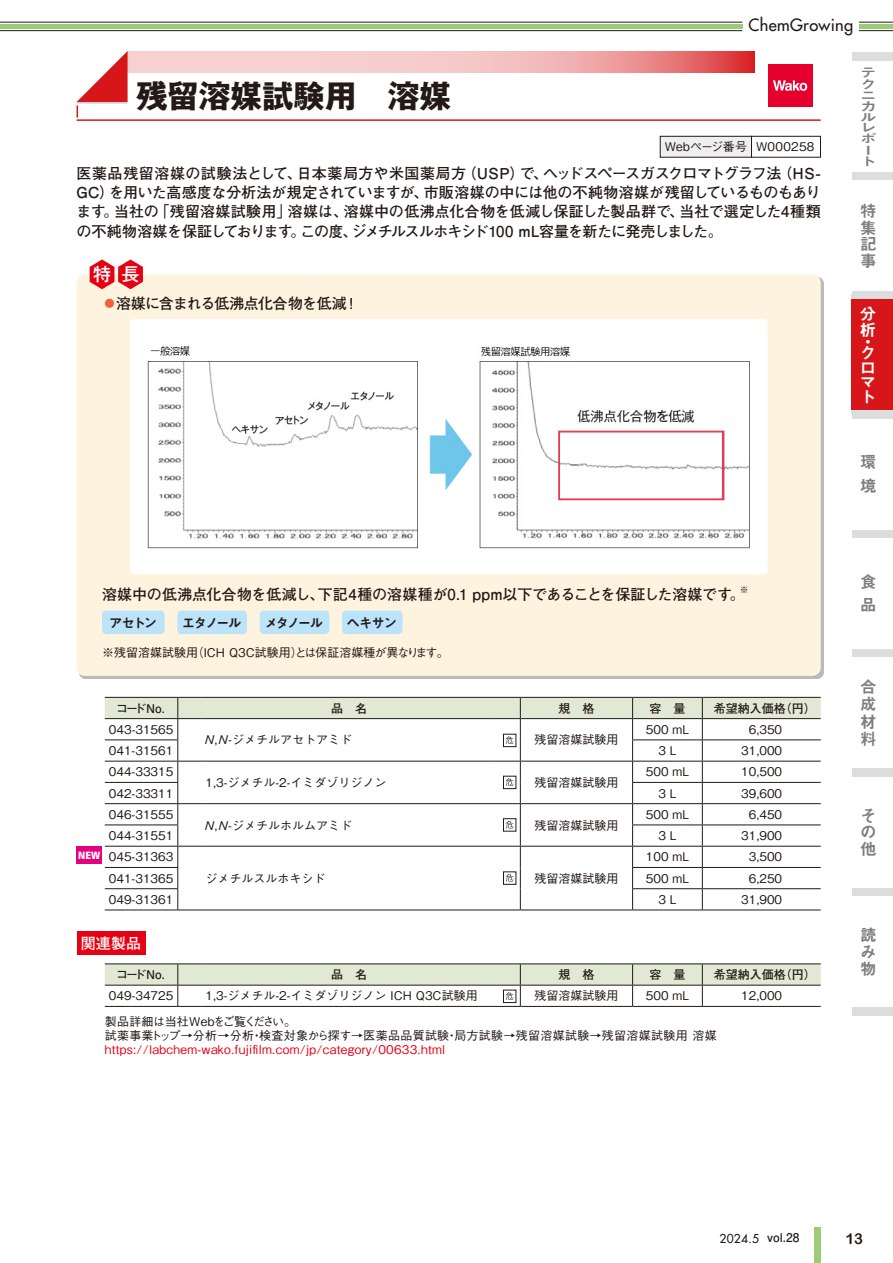
<style>
.page{position:relative;width:893px;height:1263px;background:#fff}
.page>*{position:absolute;margin:0;border:0;box-sizing:border-box;transform-origin:0 0}
.t1{font:700 31.5px "Gothic MB101 Pro";color:#231916}
.t2{font:500 18px "Gothic MB101 Pro";color:#fff}
.t3{font:16.5px/16.8px "Midashi Go Pro MB31";color:#7e7e7e;text-align:justify}
.t4{font:500 16.5px "Futura Std";letter-spacing:.02em;color:#231916}
.t5{font:16.5px/14.4px "Midashi Go Pro MB31";color:#fff}
.t6{font:700 15px/19.2px "Futo Go B101 Pro";letter-spacing:-.025em;color:#231916;text-align:justify}
.t7{font:700 15px "Futo Go B101 Pro";letter-spacing:-.045em;color:#231916}
.t8{font:700 15px "Futo Go B101 Pro";color:#fff}
.t9{font:15px "Arial Rounded MT Bold";color:#231916}
.t10{font:13.5px "Midashi Go Pr 6 N MB31";letter-spacing:-.135em;color:#231916}
.t11{font:12.3px/10.9px "Midashi Go Pro MB31";color:#7e7e7e;scale:1.33 1}
.t12{font:500 12px "Gothic BBB Pro";color:#231916}
.t13{font:500 12px/13.8px "Gothic BBB Pro";letter-spacing:.025em;color:#231916}
.t14{font:500 12px "Gothic BBB Pro";letter-spacing:.025em;color:#e60013}
.t15{font:700 12px "Futo Go B101 Pro";color:#231916}
.t16{font:500 12px "Futura Std";color:#231916}
.t17{font:700 8.7px "Futo Go B101 Pro";color:#231916}
.s1{color:#eb623c}
.s2{font-style:italic}
.s3{font-family:"Futo Go B101 Pro";font-weight:700}
</style>
<div class="page">
<div style="left:859px;top:24px;width:34px;height:5px;background:#9bcc78"></div>
<hr style="left:859px;top:22px;width:34px;height:1px;background:#231916">
<hr style="left:859px;top:30px;width:34px;height:1px;background:#231916">
<div style="left:0;top:24px;width:742px;height:5px;background:#9bcc78"></div>
<hr style="left:0;top:22px;width:742px;height:1px;background:#231916">
<hr style="left:0;top:30px;width:742px;height:1px;background:#231916">
<div style="left:814px;top:1227px;width:7px;height:36px;background:#9bcc78"></div>
<div style="left:852px;top:52px;width:41px;height:963px;background:#dcdddd"></div>
<div style="left:852px;top:538px;width:41px;height:111px;background:#fff"></div>
<div style="left:852px;top:419px;width:41px;height:110px;background:#fff"></div>
<div style="left:852px;top:180px;width:41px;height:111px;background:#fff"></div>
<div style="left:852px;top:61px;width:41px;height:111px;background:#fff"></div>
<div style="left:852px;top:657px;width:41px;height:111px;background:#fff"></div>
<div style="left:852px;top:777px;width:41px;height:111px;background:#fff"></div>
<div style="left:852px;top:896px;width:41px;height:111px;background:#fff"></div>
<div style="left:77px;top:274px;width:744px;height:402px;background:#fef3df;border-radius:9px"></div>
<div style="left:130px;top:319px;width:637px;height:255px;background:#fff;border-radius:4px"></div>
<img style="left:147px;top:346px;width:603px;height:203px">
<div style="left:768px;top:65px;width:44px;height:42px;background:#e6002d"></div>
<svg style="left:773px;top:80px;width:34px;height:11px"></svg>
<hr style="left:77px;top:119px;width:744px;height:2px;background:#d71619">
<svg style="left:128px;top:51px;width:627px;height:21px;background:#f1b2b3"></svg>
<svg style="left:77px;top:51px;width:51px;height:67px"></svg>
<hr style="left:77px;top:102px;width:51px;height:2px;background:#c9cacb">
<svg style="left:660px;top:136px;width:161px;height:22px"></svg>
<svg style="left:90px;top:259px;width:53px;height:30px"></svg>
<div style="left:102px;top:610px;width:63px;height:24px;background:#bbe3f9;border-radius:4px"></div>
<div style="left:177px;top:610px;width:70px;height:24px;background:#bbe3f9;border-radius:4px"></div>
<div style="left:260px;top:610px;width:69px;height:24px;background:#bbe3f9;border-radius:4px"></div>
<div style="left:342px;top:610px;width:60px;height:24px;background:#bbe3f9;border-radius:4px"></div>
<div style="left:77px;top:847px;width:25px;height:17px;background:#e4007f"></div>
<svg style="left:105px;top:697px;width:716px;height:213px"></svg>
<div style="left:77px;top:931px;width:68px;height:24px;background:#e60013"></div>
<svg style="left:105px;top:963px;width:716px;height:44px"></svg>
<div style="left:852px;top:299px;width:41px;height:111px;background:#d71619"></div>
<h3 class="t4" style="left:748px;top:15px;width:106px">ChemGrowing</h3>
<h1 class="t1" style="left:136px;top:70px;width:316px">残留溶媒試験用 溶媒</h1>
<p class="t13" style="left:665px;top:138px;width:151px">Webページ番号 W000258</p>
<p class="t6" style="left:77px;top:162px;width:746px">医薬品残留溶媒の試験法として、日本薬局方や米国薬局方（USP）で、ヘッドスペースガスクロマトグラフ法（HS-GC）を用いた高感度な分析法が規定されていますが、市販溶媒の中には他の不純物溶媒が残留しているものもあります。当社の「残留溶媒試験用」溶媒は、溶媒中の低沸点化合物を低減し保証した製品群で、当社で選定した4種類の不純物溶媒を保証しております。この度、ジメチルスルホキシド100 mL容量を新たに発売しました。</p>
<h2 class="t2" style="left:93px;top:259px;width:48px">特長</h2>
<p class="t11" style="left:860px;top:65px;width:12px;line-height:12px">テク</p>
<p class="t11" style="left:860px;top:88px;width:13px">ニカルレポート</p>
<h3 class="t3" style="left:860px;top:201px;width:17px">特集記事</h3>
<p class="t7" style="left:102px;top:291px;width:258px"><span class="s1">◦</span>溶媒に含まれる低沸点化合物を低減！</p>
<p class="t6" style="left:102px;top:583px;width:644px">溶媒中の低沸点化合物を低減し、下記4種の溶媒種が0.1 ppm以下であることを保証した溶媒です。</p>
<p class="t17" style="left:740px;top:583px;width:10px">※</p>
<p class="t10" style="left:109px;top:612px;width:50px">アセトン</p>
<p class="t10" style="left:182px;top:612px;width:61px">エタノール</p>
<p class="t10" style="left:264px;top:612px;width:60px">メタノール</p>
<p class="t10" style="left:346px;top:612px;width:52px">ヘキサン</p>
<p class="t12" style="left:102px;top:643px;width:348px">※残留溶媒試験用（ICH Q3C試験用）とは保証溶媒種が異なります。</p>
<p class="t15" style="left:116px;top:698px;width:50px">コードNo.</p>
<p class="t15" style="left:331px;top:698px;width:37px">品　名</p>
<p class="t15" style="left:558px;top:698px;width:37px">規　格</p>
<p class="t15" style="left:649px;top:698px;width:37px">容　量</p>
<p class="t15" style="left:714px;top:698px;width:104px">希望納入価格（円）</p>
<p class="t12" style="left:109px;top:720px;width:66px">043-31565</p>
<p class="t12" style="left:204px;top:730px;width:149px"><span class="s2">N</span>,<span class="s2">N</span>-ジメチルアセトアミド</p>
<p class="t12" style="left:534px;top:730px;width:85px">残留溶媒試験用</p>
<p class="t12" style="left:646px;top:720px;width:45px">500 mL</p>
<p class="t12" style="left:749px;top:720px;width:35px">6,350</p>
<p class="t12" style="left:109px;top:741px;width:66px">041-31561</p>
<p class="t12" style="left:658px;top:741px;width:20px">3 L</p>
<p class="t12" style="left:741px;top:741px;width:42px">31,000</p>
<p class="t12" style="left:109px;top:762px;width:66px">044-33315</p>
<p class="t12" style="left:205px;top:773px;width:183px">1,3-ジメチル-2-イミダゾリジノン</p>
<p class="t12" style="left:534px;top:773px;width:85px">残留溶媒試験用</p>
<p class="t12" style="left:646px;top:762px;width:45px">500 mL</p>
<p class="t12" style="left:741px;top:762px;width:42px">10,500</p>
<p class="t12" style="left:109px;top:783px;width:66px">042-33311</p>
<p class="t12" style="left:658px;top:783px;width:20px">3 L</p>
<p class="t12" style="left:741px;top:783px;width:42px">39,600</p>
<p class="t12" style="left:109px;top:805px;width:66px">046-31555</p>
<p class="t12" style="left:204px;top:815px;width:149px"><span class="s2">N</span>,<span class="s2">N</span>-ジメチルホルムアミド</p>
<p class="t12" style="left:534px;top:815px;width:85px">残留溶媒試験用</p>
<p class="t12" style="left:646px;top:805px;width:45px">500 mL</p>
<p class="t12" style="left:749px;top:805px;width:35px">6,450</p>
<p class="t12" style="left:109px;top:826px;width:66px">044-31551</p>
<p class="t12" style="left:658px;top:826px;width:20px">3 L</p>
<p class="t12" style="left:741px;top:826px;width:42px">31,900</p>
<p class="t12" style="left:78px;top:847px;width:96px"><sup>NEW</sup> 045-31363</p>
<p class="t12" style="left:205px;top:868px;width:121px">ジメチルスルホキシド</p>
<p class="t12" style="left:534px;top:868px;width:85px">残留溶媒試験用</p>
<p class="t12" style="left:646px;top:847px;width:45px">100 mL</p>
<p class="t12" style="left:749px;top:847px;width:35px">3,500</p>
<p class="t12" style="left:109px;top:868px;width:66px">041-31365</p>
<p class="t12" style="left:646px;top:868px;width:45px">500 mL</p>
<p class="t12" style="left:749px;top:868px;width:35px">6,250</p>
<p class="t12" style="left:109px;top:890px;width:66px">049-31361</p>
<p class="t12" style="left:658px;top:890px;width:20px">3 L</p>
<p class="t12" style="left:741px;top:890px;width:42px">31,900</p>
<p class="t8" style="left:81px;top:931px;width:62px">関連製品</p>
<p class="t15" style="left:116px;top:965px;width:50px">コードNo.</p>
<p class="t15" style="left:331px;top:965px;width:37px">品　名</p>
<p class="t15" style="left:558px;top:965px;width:37px">規　格</p>
<p class="t15" style="left:649px;top:965px;width:37px">容　量</p>
<p class="t15" style="left:714px;top:965px;width:104px">希望納入価格（円）</p>
<p class="t12" style="left:109px;top:986px;width:66px">049-34725</p>
<p class="t12" style="left:205px;top:986px;width:274px">1,3-ジメチル-2-イミダゾリジノン ICH Q3C試験用</p>
<p class="t12" style="left:534px;top:986px;width:85px">残留溶媒試験用</p>
<p class="t12" style="left:646px;top:986px;width:45px">500 mL</p>
<p class="t12" style="left:741px;top:986px;width:42px">12,000</p>
<p class="t13" style="left:105px;top:1013px;width:613px">製品詳細は当社Webをご覧ください。<br>試薬事業トップ→分析→分析・検査対象から探す→医薬品品質試験・局方試験→残留溶媒試験→残留溶媒試験用 溶媒</p>
<p class="t14" style="left:105px;top:1039px;width:342px">https://labchem-wako.fujifilm.com/jp/category/00633.html</p>
<h3 class="t5" style="left:860px;top:303px;width:17px;line-height:16.5px">分析</h3>
<h3 class="t5" style="left:860px;top:332px;width:12px">・</h3>
<h3 class="t5" style="left:860px;top:344px;width:16px;text-align:justify">クロマト</h3>
<h3 class="t3" style="left:860px;top:448px;width:17px;line-height:23.7px">環境</h3>
<h3 class="t3" style="left:860px;top:567px;width:17px;line-height:23.7px">食品</h3>
<h3 class="t3" style="left:860px;top:676px;width:18px;line-height:17.2px">合成材料</h3>
<h3 class="t3" style="left:860px;top:805px;width:18px;text-align:left">その他</h3>
<h3 class="t3" style="left:860px;top:924px;width:17px">読み物</h3>
<p class="t16" style="left:720px;top:1231px;width:81px">2024.5 <span class="s3">vol.28</span></p>
<p class="t9" style="left:845px;top:1230px;width:19px">13</p>
</div>
